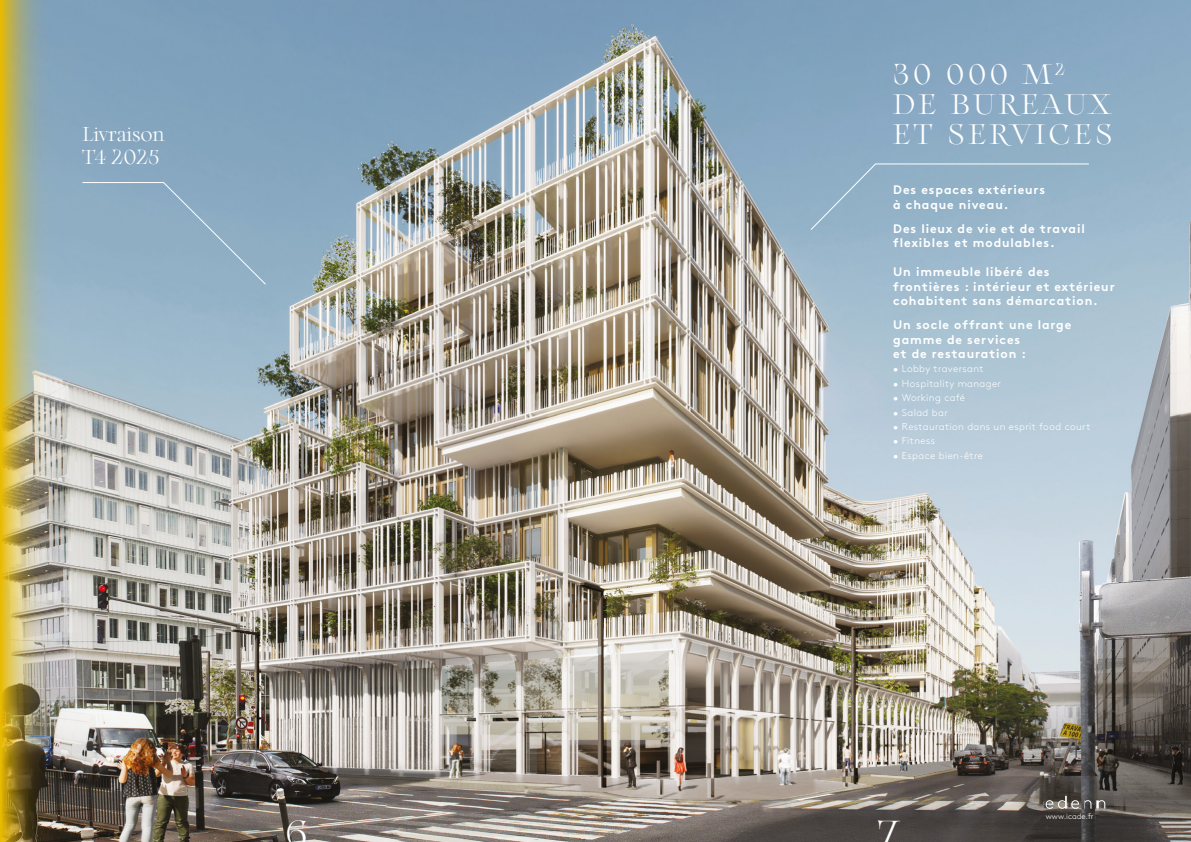
<style>
.page{position:relative;width:1191px;height:842px;background:#fff}
.page>*{position:absolute;margin:0;border:0;box-sizing:border-box;transform-origin:0 0}
.t1{font:300 36px "Arthemys Display";color:#fff}
.t2{font:300 28.1px/30px "Arthemys Display";letter-spacing:.15em;color:#fff}
.t3{font:300 20px/23px "Arthemys Display";color:#fff}
.t4{font:700 12.3px/14.4px "Brown";letter-spacing:.07em;color:#fff}
.t5{font:300 10px "Brown";letter-spacing:.04em;color:#fff}
.t6{font:300 8px "Brown";color:#fff}
</style>
<div class="page">
<img style="left:59px;top:0;width:1132px;height:842px">
<img style="left:1px;top:0;width:58px;height:842px">
<hr style="left:0;top:0;width:1px;height:842px;background:#e9bb00">
<div style="left:82px;top:182px;width:184px;height:103px;background:#8faec3"></div>
<div style="left:810px;top:163px;width:279px;height:67px;background:#93b2c7"></div>
<svg style="left:1045px;top:796px;width:60px;height:13px"></svg>
<h3 class="t3" style="left:82px;top:123px;width:83px">Livraison<br>T4 2025</h3>
<h2 class="t2" style="left:893px;top:59px;width:221px">30 000 M<sup>2<br></sup>DE BUREAUX<br>ET SERVICES</h2>
<p class="t4" style="left:893px;top:182px;width:153px">Des espaces extérieurs à chaque niveau.</p>
<p class="t4" style="left:893px;top:220px;width:193px">Des lieux de vie et de travail flexibles et modulables.</p>
<p class="t4" style="left:893px;top:263px;width:223px">Un immeuble libéré des frontières : intérieur et extérieur cohabitent sans démarcation.</p>
<p class="t4" style="left:893px;top:316px;width:179px">Un socle offrant une large gamme de services<br>et de restauration :</p>
<p class="t5" style="left:893px;top:362px;width:92px">• Lobby traversant</p>
<p class="t5" style="left:893px;top:376px;width:109px">• Hospitality manager</p>
<p class="t5" style="left:893px;top:390px;width:73px">• Working café</p>
<p class="t5" style="left:893px;top:405px;width:56px">• Salad bar</p>
<p class="t5" style="left:893px;top:419px;width:199px">• Restauration dans un esprit food court</p>
<p class="t5" style="left:893px;top:434px;width:43px">• Fitness</p>
<p class="t5" style="left:893px;top:448px;width:91px">• Espace bien-être</p>
<h1 class="t1" style="left:286px;top:809px;width:23px">6</h1>
<h1 class="t1" style="left:878px;top:809px;width:22px">7</h1>
<p class="t6" style="left:1045px;top:810px;width:50px">www.icade.fr</p>
</div>
